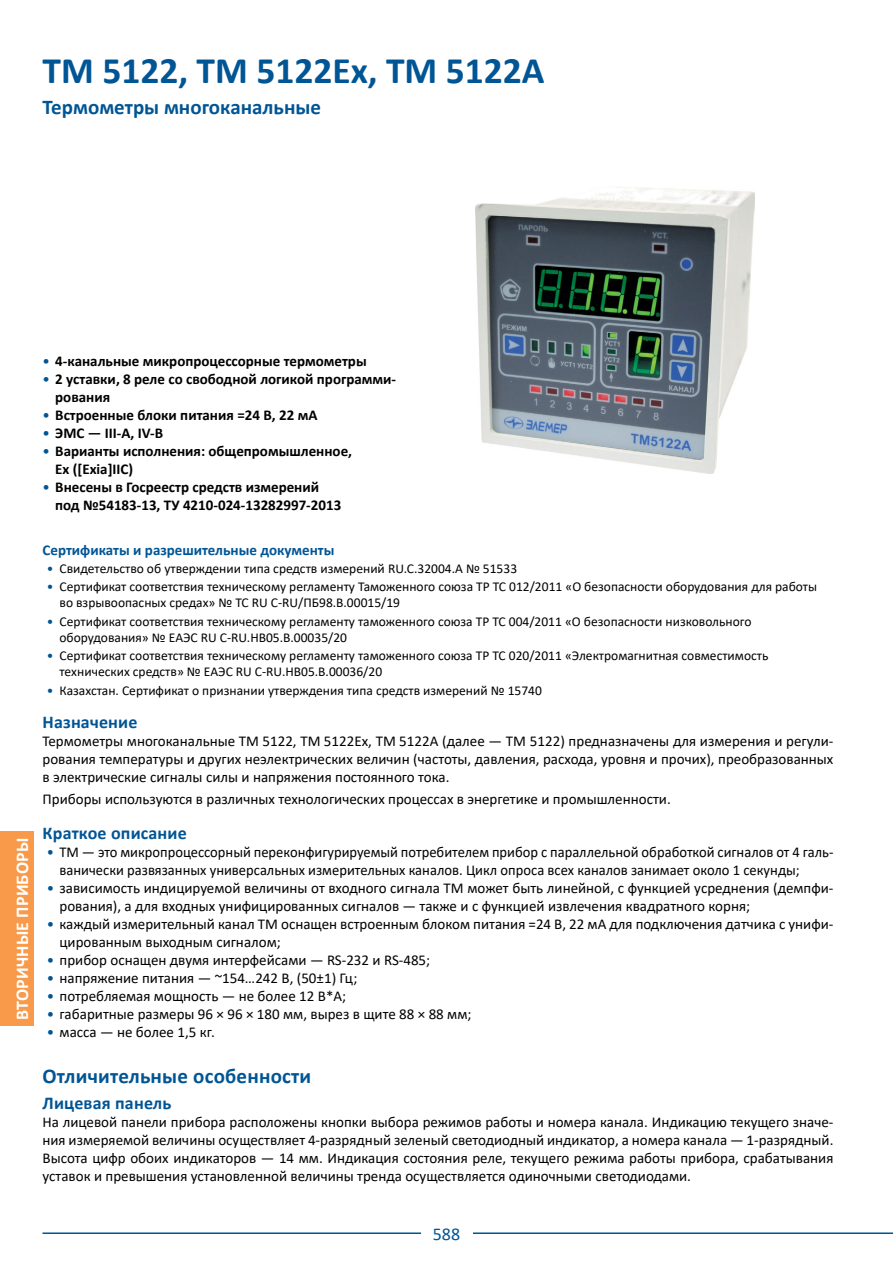
<style>
.page{position:relative;width:893px;height:1263px;background:#fff}
.page>*{position:absolute;margin:0;border:0;box-sizing:border-box;transform-origin:0 0}
.t1{font:700 37.5px "Calibri";color:#005595}
.t2{font:700 21px "Calibri";color:#005595}
.t3{font:700 18px "Calibri";letter-spacing:.01em;color:#005595}
.t4{font:700 18px "Calibri";letter-spacing:.01em;color:#fff}
.t5{font:18px "Calibri";color:#005595}
.t6{font:15px/18px "Calibri";color:#000}
.t7{font:700 15px/18px "Calibri";color:#000}
.t8{font:700 15px "Calibri";color:#005595}
.t9{font:13.5px/16.2px "Calibri";color:#000}
.s1{font-weight:400;color:#005595}
.s2{color:#005595}
</style>
<div class="page">
<hr style="left:43px;top:1232px;width:850px;height:2px;background:#005595">
<div style="left:421px;top:1225px;width:51px;height:16px;background:#fff"></div>
<div style="left:0;top:832px;width:34px;height:194px;background:#f89a4a"></div>
<img style="left:476px;top:188px;width:279px;height:285px">
<h1 class="t1" style="left:43px;top:44px;width:504px">ТМ 5122, ТМ 5122Ex, ТМ 5122А</h1>
<h2 class="t2" style="left:43px;top:92px;width:280px">Термометры многоканальные</h2>
<p class="t4" style="left:9px;top:1020px;width:184px;rotate:-90deg">ВТОРИЧНЫЕ ПРИБОРЫ</p>
<p class="t7" style="left:43px;top:352px;width:326px"><span class="s1">•</span> 4-канальные микропроцессорные термометры</p>
<p class="t7" style="left:55px;top:370px;width:342px;text-indent:-13px"><span class="s1">•</span> 2 уставки, 8 реле со свободной логикой программи&shy;рования</p>
<p class="t7" style="left:43px;top:406px;width:276px"><span class="s1">•</span> Встроенные блоки питания =24 В, 22 мА</p>
<p class="t7" style="left:43px;top:424px;width:122px"><span class="s1">•</span> ЭМС — III-A, IV-B</p>
<p class="t7" style="left:55px;top:442px;width:298px;text-indent:-13px"><span class="s1">•</span> Варианты исполнения: общепромышленное,<br>Ex ([Exia]IIC)</p>
<p class="t7" style="left:55px;top:478px;width:288px;text-indent:-13px"><span class="s1">•</span> Внесены в Госреестр средств измерений под №54183-13, ТУ 4210-024-13282997-2013</p>
<p class="t8" style="left:43px;top:539px;width:293px">Сертификаты и разрешительные документы</p>
<p class="t9" style="left:47px;top:560px;width:472px"><span class="s2">•</span> Свидетельство об утверждении типа средств измерений RU.C.32004.A № 51533</p>
<p class="t9" style="left:60px;top:578px;width:759px;text-indent:-13px"><span class="s2">•</span> Сертификат соответствия техническому регламенту Таможенного союза ТР ТС 012/2011 «О безопасности оборудования для работы во взрывоопасных средах» № ТС RU С-RU/ПБ98.В.00015/19</p>
<p class="t9" style="left:60px;top:613px;width:693px;text-indent:-13px"><span class="s2">•</span> Сертификат соответствия техническому регламенту таможенного союза ТР ТС 004/2011 «О безопасности низковольного оборудования» № ЕАЭС RU C-RU.HB05.B.00035/20</p>
<p class="t9" style="left:60px;top:647px;width:710px;text-indent:-13px"><span class="s2">•</span> Сертификат соответствия техническому регламенту таможенного союза ТР ТС 020/2011 «Электромагнитная совместимость технических средств» № ЕАЭС RU C-RU.HB05.B.00036/20</p>
<p class="t9" style="left:47px;top:682px;width:497px"><span class="s2">•</span> Казахстан. Сертификат о признании утверждения типа средств измерений № 15740</p>
<p class="t3" style="left:43px;top:709px;width:96px">Назначение</p>
<p class="t6" style="left:43px;top:731px;width:792px;text-align:justify">Термометры многоканальные ТМ 5122, ТМ 5122Ex, ТМ 5122А (далее — ТМ 5122) предназначены для измерения и регули&shy;рования температуры и других неэлектрических величин (частоты, давления, расхода, уровня и прочих), преобразованных в электрические сигналы силы и напряжения постоянного тока.</p>
<p class="t6" style="left:43px;top:790px;width:630px">Приборы используются в различных технологических процессах в энергетике и промышленности.</p>
<p class="t3" style="left:43px;top:820px;width:146px">Краткое описание</p>
<p class="t6" style="left:60px;top:842px;width:775px;text-indent:-13px"><span class="s2">•</span> ТМ — это микропроцессорный переконфигурируемый потребителем прибор с параллельной обработкой сигналов от 4 галь&shy;ванически развязанных универсальных измерительных каналов. Цикл опроса всех каналов занимает около 1 секунды;</p>
<p class="t6" style="left:60px;top:878px;width:775px;text-indent:-13px"><span class="s2">•</span> зависимость индицируемой величины от входного сигнала ТМ может быть линейной, с функцией усреднения (демпфи&shy;рования), а для входных унифицированных сигналов — также и с функцией извлечения квадратного корня;</p>
<p class="t6" style="left:60px;top:914px;width:775px;text-indent:-13px"><span class="s2">•</span> каждый измерительный канал ТМ оснащен встроенным блоком питания =24 В, 22 мА для подключения датчика с унифи&shy;цированным выходным сигналом;</p>
<p class="t6" style="left:47px;top:950px;width:385px"><span class="s2">•</span> прибор оснащен двумя интерфейсами — RS-232 и RS-485;</p>
<p class="t6" style="left:47px;top:968px;width:312px"><span class="s2">•</span> напряжение питания — ~154…242 В, (50±1) Гц;</p>
<p class="t6" style="left:47px;top:986px;width:301px"><span class="s2">•</span> потребляемая мощность — не более 12 В*А;</p>
<p class="t6" style="left:47px;top:1004px;width:426px"><span class="s2">•</span> габаритные размеры 96 × 96 × 180 мм, вырез в щите 88 × 88 мм;</p>
<p class="t6" style="left:47px;top:1022px;width:170px"><span class="s2">•</span> масса — не более 1,5 кг.</p>
<h2 class="t2" style="left:43px;top:1061px;width:270px">Отличительные особенности</h2>
<p class="t3" style="left:43px;top:1090px;width:131px">Лицевая панель</p>
<p class="t6" style="left:43px;top:1112px;width:792px;text-align:justify">На лицевой панели прибора расположены кнопки выбора режимов работы и номера канала. Индикацию текущего значе&shy;ния измеряемой величины осуществляет 4-разрядный зеленый светодиодный индикатор, а номера канала — 1-разрядный.<br>Высота цифр обоих индикаторов — 14 мм. Индикация состояния реле, текущего режима работы прибора, срабатывания уставок и превышения установленной величины тренда осуществляется одиночными светодиодами.</p>
<p class="t5" style="left:433px;top:1221px;width:29px">588</p>
</div>
